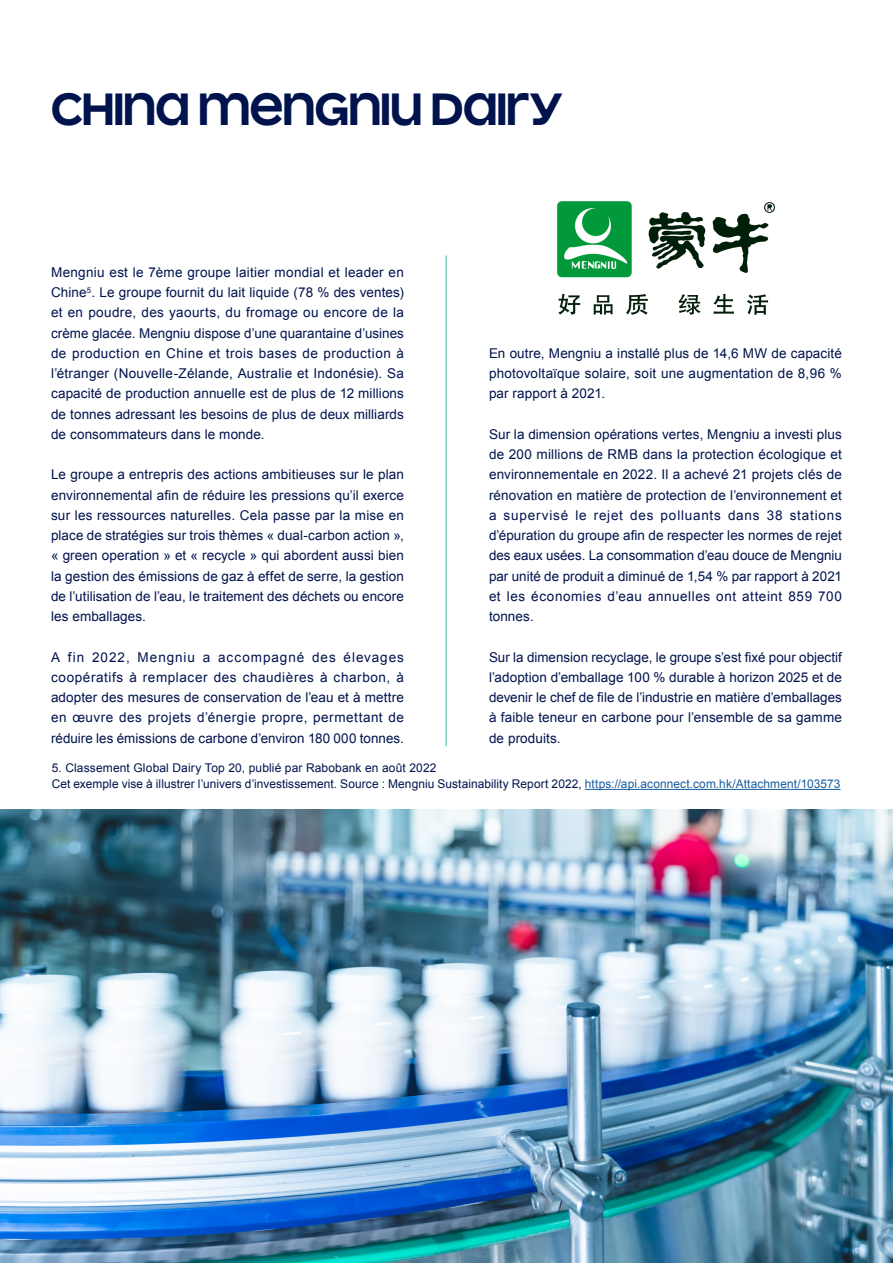
<style>
.page{position:relative;width:893px;height:1263px;background:#fff}
.page>*{position:absolute;margin:0;border:0;box-sizing:border-box;transform-origin:0 0}
.Grand_Titre{font:700 45px "Maax Unicase";letter-spacing:-.01em;color:#00134d}
.Texte___9_pts{font:13.5px/20.2px "Arial";letter-spacing:.01em;color:#00134d;text-align:justify}
.Texte___9_pts-2{font:12px "Arial";letter-spacing:.01em;color:#00134d}
.s1{color:#175d9e}
</style>
<div class="page">
<hr style="left:446px;top:255px;width:1px;height:491px;background:#33bda5">
<img style="left:0;top:809px;width:893px;height:454px">
<hr style="left:585px;top:789px;width:255px;height:1px;background:#175d9e">
<img style="left:557px;top:201px;width:218px;height:114px">
<p class="Grand_Titre" style="left:51px;top:77px;width:514px">CHINA MENGNIU DAIRY</p>
<p class="Texte___9_pts" style="left:51px;top:262px;width:354px">Mengniu est le 7ème groupe laitier mondial et leader en Chine<sup>5</sup>. Le groupe fournit du lait liquide (78 % des ventes) et en poudre, des yaourts, du fromage ou encore de la crème glacée. Mengniu dispose d’une quarantaine d’usines de production en Chine et trois bases de production à l’étranger (Nouvelle-Zélande, Australie et Indonésie). Sa capacité de production annuelle est de plus de 12 millions de tonnes adressant les besoins de plus de deux milliards de consommateurs dans le monde.</p>
<p class="Texte___9_pts" style="left:51px;top:465px;width:354px">Le groupe a entrepris des actions ambitieuses sur le plan environnemental afin de réduire les pressions qu’il exerce sur les ressources naturelles. Cela passe par la mise en place de stratégies sur trois thèmes « dual-carbon action », « green operation » et « recycle » qui abordent aussi bien la gestion des émissions de gaz à effet de serre, la gestion de l’utilisation de l’eau, le traitement des déchets ou encore les emballages.</p>
<p class="Texte___9_pts" style="left:51px;top:647px;width:354px">A fin 2022, Mengniu a accompagné des élevages coopératifs à remplacer des chaudières à charbon, à adopter des mesures de conservation de l’eau et à mettre en œuvre des projets d’énergie propre, permettant de réduire les émissions de carbone d’environ 180 000 tonnes.</p>
<p class="Texte___9_pts" style="left:489px;top:343px;width:354px">En outre, Mengniu a installé plus de 14,6 MW de capacité photovoltaïque solaire, soit une augmentation de 8,96 % par rapport à 2021.</p>
<p class="Texte___9_pts" style="left:489px;top:424px;width:354px">Sur la dimension opérations vertes, Mengniu a investi plus de 200 millions de RMB dans la protection écologique et environnementale en 2022. Il a achevé 21 projets clés de rénovation en matière de protection de l’environnement et a supervisé le rejet des polluants dans 38 stations d’épuration du groupe afin de respecter les normes de rejet des eaux usées. La consommation d’eau douce de Mengniu par unité de produit a diminué de 1,54 % par rapport à 2021 et les économies d’eau annuelles ont atteint 859 700 tonnes.</p>
<p class="Texte___9_pts" style="left:489px;top:647px;width:354px">Sur la dimension recyclage, le groupe s’est fixé pour objectif l’adoption d’emballage 100 % durable à horizon 2025 et de devenir le chef de file de l’industrie en matière d’emballages à faible teneur en carbone pour l’ensemble de sa gamme de produits.</p>
<p class="Texte___9_pts-2" style="left:52px;top:759px;width:386px">5. Classement Global Dairy Top 20, publié par Rabobank en août 2022</p>
<p class="Texte___9_pts-2" style="left:52px;top:776px;width:790px">Cet exemple vise à illustrer l’univers d’investissement. Source : Mengniu Sustainability Report 2022, <span class="s1">https://api.aconnect.com.hk/Attachment/103573</span></p>
</div>
